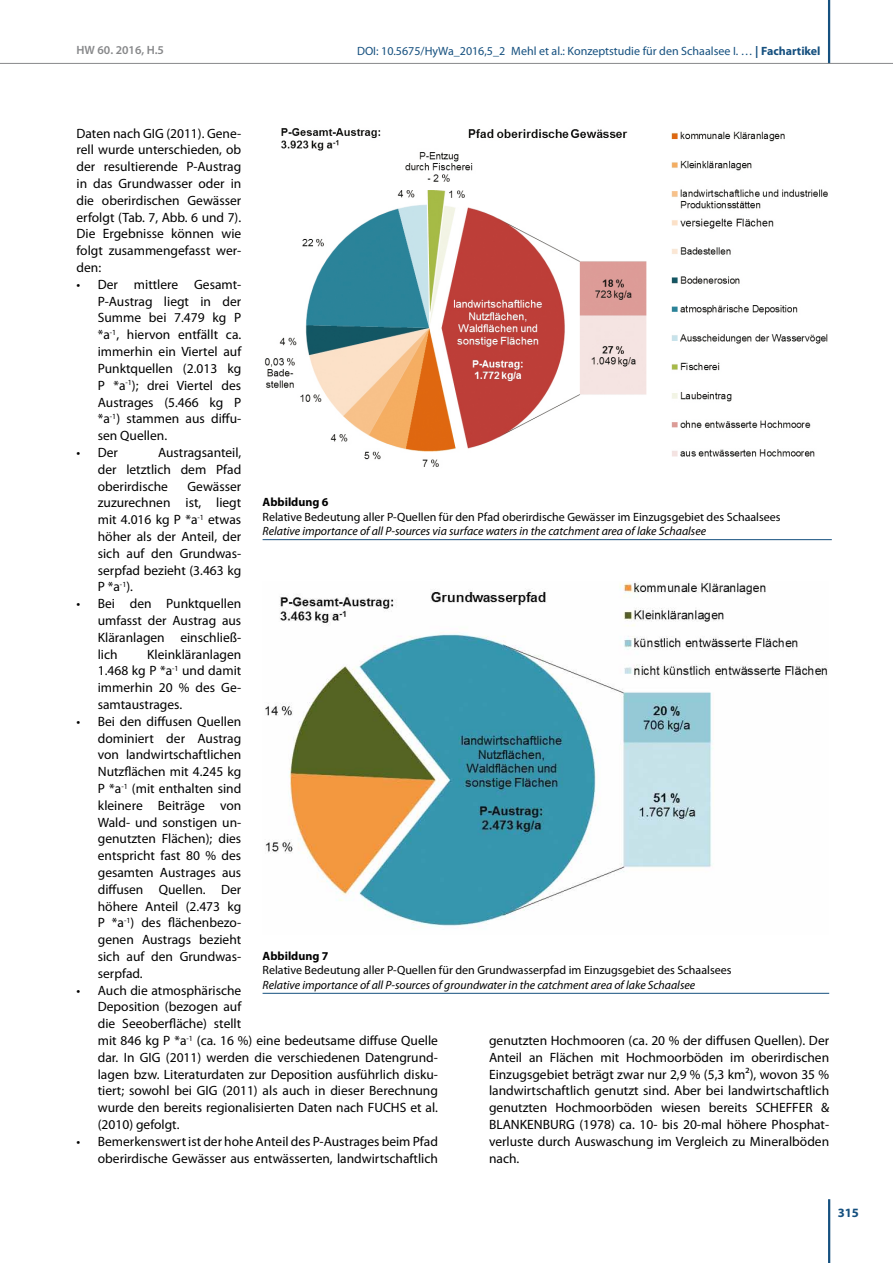
<style>
.page{position:relative;width:893px;height:1263px;background:#fff}
.page>*{position:absolute;margin:0;border:0;box-sizing:border-box;transform-origin:0 0}
.t1{font:13.5px/16.8px "Myriad Pro";color:#000;text-align:justify}
.t2{font:700 12.75px "Myriad Pro";color:#15507f}
.t3{font:12px "Myriad Pro";color:#000}
.t4{font:italic 12px "Myriad Pro";color:#000}
.t5{font:12px "Myriad Pro";color:#15507f}
.t6{font:700 12px "Myriad Pro";color:#000}
.t7{font:600 12px "Myriad Pro";color:#87888a}
.s1{font-weight:700}
</style>
<div class="page">
<hr style="left:828px;top:1199px;width:2px;height:64px;background:#15507f">
<hr style="left:828px;top:0;width:2px;height:64px;background:#15507f">
<hr style="left:0;top:63px;width:893px;height:1px;background:#87888a">
<img style="left:264px;top:128px;width:564px;height:339px">
<hr style="left:263px;top:539px;width:569px;height:1px;background:#15507f">
<img style="left:265px;top:581px;width:563px;height:348px">
<hr style="left:263px;top:993px;width:566px;height:1px;background:#15507f">
<p class="t7" style="left:77px;top:42px;width:89px">HW 60. 2016, H.5</p>
<p class="t5" style="left:357px;top:43px;width:465px">DOI: 10.5675/HyWa_2016,5_2 Mehl et al.: Konzeptstudie für den Schaalsee I. … <span class="s1">| Fachartikel</span></p>
<p class="t1" style="left:77px;top:125px;width:166px">Daten nach GIG (2011). Gene&shy;rell wurde unterschieden, ob der resultierende P-Austrag in das Grundwasser oder in die oberirdischen Gewässer erfolgt (Tab. 7, Abb. 6 und 7).<br>Die Ergebnisse können wie folgt zusammengefasst wer&shy;den:</p>
<p class="t1" style="left:98px;top:276px;width:145px;text-indent:-21px">• Der mittlere Gesamt-P-Austrag liegt in der Summe bei 7.479 kg P *a<sup>-1</sup>, hiervon entfällt ca. immerhin ein Viertel auf Punktquellen (2.013 kg P *a<sup>-1</sup>); drei Viertel des Austrages (5.466 kg P *a<sup>-1</sup>) stammen aus diffu&shy;sen Quellen.</p>
<p class="t1" style="left:77px;top:444px;width:43px">• Der</p>
<p class="t1" style="left:98px;top:444px;width:145px;text-indent:60px">Austragsanteil, der letztlich dem Pfad oberirdische</p>
<p class="t1" style="left:98px;top:477px;width:145px;text-indent:90px">Gewässer zuzurechnen ist, liegt mit 4.016 kg P *a<sup>-1</sup> etwas höher als der Anteil, der sich auf den Grundwas&shy;serpfad bezieht (3.463 kg P *a<sup>-1</sup>).</p>
<p class="t1" style="left:98px;top:595px;width:145px;text-indent:-21px">• Bei den Punktquellen umfasst der Austrag aus Kläranlagen einschließ&shy;lich</p>
<p class="t6" style="left:263px;top:494px;width:68px">Abbildung 6</p>
<p class="t3" style="left:263px;top:509px;width:520px">Relative Bedeutung aller P-Quellen für den Pfad oberirdische Gewässer im Einzugsgebiet des Schaalsees</p>
<p class="t4" style="left:263px;top:524px;width:445px">Relative importance of all P-sources via surface waters in the catchment area of lake Schaalsee</p>
<p class="t1" style="left:98px;top:645px;width:145px;text-indent:49px">Kleinkläranlagen 1.468 kg P *a<sup>-1</sup> und damit immerhin 20 % des Ge&shy;samtaustrages.</p>
<p class="t1" style="left:98px;top:713px;width:145px;text-indent:-21px">• Bei den diffusen Quellen dominiert der Austrag von landwirtschaftlichen Nutzflächen mit 4.245 kg P *a<sup>-1</sup> (mit enthalten sind kleinere Beiträge von Wald- und sonstigen un&shy;genutzten Flächen); dies entspricht fast 80 % des gesamten Austrages aus diffusen Quellen. Der höhere Anteil (2.473 kg P *a<sup>-1</sup>) des flächenbezo&shy;genen Austrags bezieht sich auf den Grundwas&shy;serpfad.</p>
<p class="t1" style="left:98px;top:981px;width:342px;text-align:left;text-indent:-21px">• Auch die atmosphärische<br>Deposition (bezogen auf<br>die Seeoberfläche) stellt<br>mit 846 kg P *a<sup>-1</sup> (ca. 16 %) eine bedeutsame diffuse Quelle dar. In GIG (2011) werden die verschiedenen Datengrund&shy;lagen bzw. Literaturdaten zur Deposition ausführlich disku&shy;tiert; sowohl bei GIG (2011) als auch in dieser Berechnung wurde den bereits regionalisierten Daten nach FUCHS et al. (2010) gefolgt.</p>
<p class="t1" style="left:77px;top:1133px;width:363px;text-align:right">• Bemerkenswert ist der hohe Anteil des P-Austrages beim Pfad oberirdische Gewässer aus entwässerten, landwirtschaftlich</p>
<p class="t6" style="left:263px;top:948px;width:68px">Abbildung 7</p>
<p class="t3" style="left:263px;top:963px;width:470px">Relative Bedeutung aller P-Quellen für den Grundwasserpfad im Einzugsgebiet des Schaalsees</p>
<p class="t4" style="left:263px;top:977px;width:434px">Relative importance of all P-sources of groundwater in the catchment area of lake Schaalsee</p>
<p class="t1" style="left:489px;top:1032px;width:342px">genutzten Hochmooren (ca. 20 % der diffusen Quellen). Der Anteil an Flächen mit Hochmoorböden im oberirdischen Einzugsgebiet beträgt zwar nur 2,9 % (5,3 km²), wovon 35 % landwirtschaftlich genutzt sind. Aber bei landwirtschaftlich genutzten Hochmoorböden wiesen bereits SCHEFFER &amp; BLANKENBURG (1978) ca. 10- bis 20-mal höhere Phosphat&shy;verluste durch Auswaschung im Vergleich zu Mineralböden nach.</p>
<p class="t2" style="left:838px;top:1205px;width:23px">315</p>
</div>
